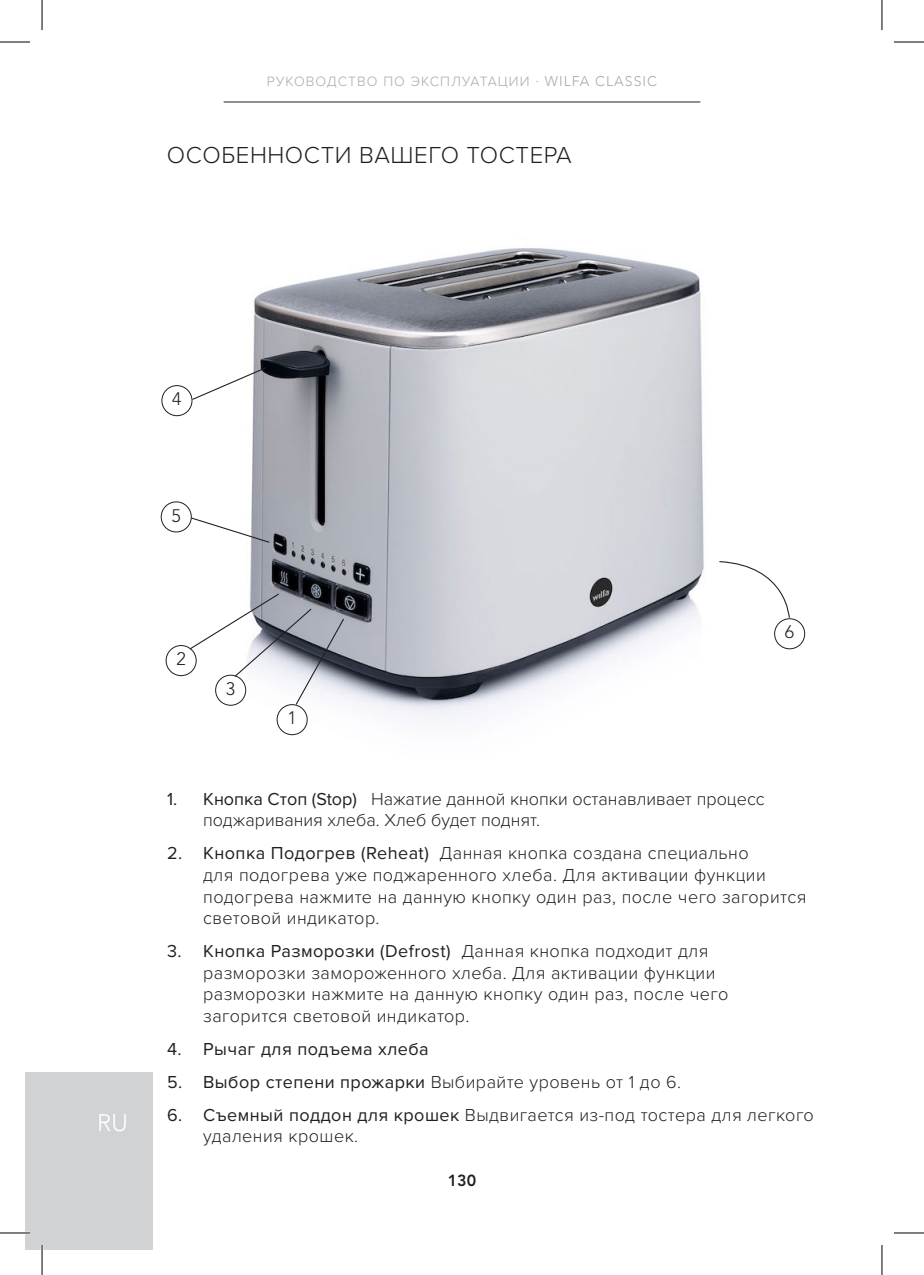
<style>
.page{position:relative;width:924px;height:1275px;background:#fff}
.page>*{position:absolute;margin:0;border:0;box-sizing:border-box;transform-origin:0 0}
.Headers_ES{font:300 24px "Proxima Nova";letter-spacing:.025em;color:#231f20}
.t1{font:300 24px "Avenir";color:#fff}
.t2{font:300 18px/21.6px "Proxima Nova";letter-spacing:.025em;color:#231f20}
.t3{font:300 18px/21.6px "Proxima Nova";color:#231f20}
.t4{font:18px "Proxima Nova";letter-spacing:.025em;color:#231f20}
.t5{font:300 18px "Avenir LT Pro";color:#231f20}
.t6{font:800 16px "Avenir LT Pro";color:#231f20}
.t7{font:300 14px "Proxima Nova";letter-spacing:.075em;color:#a8a9ad}
.s1{font-family:"Avenir LT Pro"}
.s2{font-family:"Avenir"}
.s3{font-weight:400}
</style>
<div class="page">
<hr style="left:223px;top:101px;width:477px;height:1px;background:#231f20">
<div style="left:25px;top:1073px;width:127px;height:177px;background:#d1d2d4"></div>
<img style="left:160px;top:248px;width:646px;height:488px">
<svg style="left:191px;top:366px;width:76px;height:35px"></svg>
<svg style="left:190px;top:516px;width:80px;height:27px"></svg>
<svg style="left:188px;top:592px;width:157px;height:114px"></svg>
<svg style="left:717px;top:560px;width:73px;height:59px"></svg>
<div style="left:276px;top:704px;width:31px;height:31px;border:1px solid #231f20;border-radius:50%"></div>
<div style="left:215px;top:674px;width:31px;height:32px;border:1px solid #231f20;border-radius:50%"></div>
<div style="left:161px;top:501px;width:31px;height:31px;border:1px solid #231f20;border-radius:50%"></div>
<div style="left:161px;top:385px;width:31px;height:31px;border:1px solid #231f20;border-radius:50%"></div>
<div style="left:773px;top:618px;width:31px;height:31px;border:1px solid #231f20;border-radius:50%"></div>
<div style="left:165px;top:645px;width:31px;height:31px;border:1px solid #231f20;border-radius:50%"></div>
<hr style="left:0;top:1231px;width:30px;height:3px;background:#fff">
<hr style="left:41px;top:1245px;width:2px;height:30px;background:#fff">
<hr style="left:0;top:42px;width:30px;height:1px;background:#000">
<hr style="left:893px;top:42px;width:30px;height:1px;background:#000">
<hr style="left:0;top:1232px;width:30px;height:1px;background:#000">
<hr style="left:893px;top:1232px;width:30px;height:1px;background:#000">
<hr style="left:42px;top:0;width:1px;height:30px;background:#000">
<hr style="left:42px;top:1245px;width:1px;height:30px;background:#000">
<hr style="left:881px;top:0;width:1px;height:30px;background:#000">
<hr style="left:881px;top:1245px;width:1px;height:30px;background:#000">
<p class="t7" style="left:267px;top:71px;width:391px">РУКОВОДСТВО ПО ЭКСПЛУАТАЦИИ <span class="s1">·</span> <span class="s2">WILFA CLASSIC</span></p>
<p class="Headers_ES" style="left:167px;top:137px;width:406px">ОСОБЕННОСТИ ВАШЕГО ТОСТЕРА</p>
<h1 class="t1" style="left:97px;top:1108px;width:32px">RU</h1>
<p class="t5" style="left:172px;top:388px;width:11px">4</p>
<p class="t5" style="left:171px;top:505px;width:11px">5</p>
<p class="t5" style="left:176px;top:648px;width:11px">2</p>
<p class="t5" style="left:226px;top:678px;width:11px">3</p>
<p class="t5" style="left:287px;top:707px;width:11px">1</p>
<p class="t5" style="left:784px;top:621px;width:11px">6</p>
<p class="t3" style="left:203px;top:787px;width:563px;text-indent:-36px"><span class="s3">1. Кнопка Стоп (Stop)</span> Нажатие данной кнопки останавливает процесс поджаривания хлеба. Хлеб будет поднят.</p>
<p class="t2" style="left:203px;top:841px;width:604px;text-indent:-36px"><span class="s3">2. Кнопка Подогрев (Reheat)</span> Данная кнопка создана специально<br>для подогрева уже поджаренного хлеба. Для активации функции подогрева нажмите на данную кнопку один раз, после чего загорится световой индикатор.</p>
<p class="t2" style="left:203px;top:939px;width:526px;text-indent:-36px"><span class="s3">3. Кнопка Разморозки (Defrost)</span> Данная кнопка подходит для разморозки замороженного хлеба. Для активации функции разморозки нажмите на данную кнопку один раз, после чего загорится световой индикатор.</p>
<p class="t4" style="left:167px;top:1038px;width:263px">4. Рычаг для подъема хлеба</p>
<p class="t2" style="left:167px;top:1070px;width:515px"><span class="s3">5. Выбор степени прожарки</span> Выбирайте уровень от 1 до 6.</p>
<p class="t2" style="left:203px;top:1103px;width:612px;text-indent:-36px"><span class="s3">6. Съемный поддон для крошек</span> Выдвигается из-под тостера для легкого удаления крошек.</p>
<p class="t6" style="left:447px;top:1170px;width:30px">130</p>
</div>
